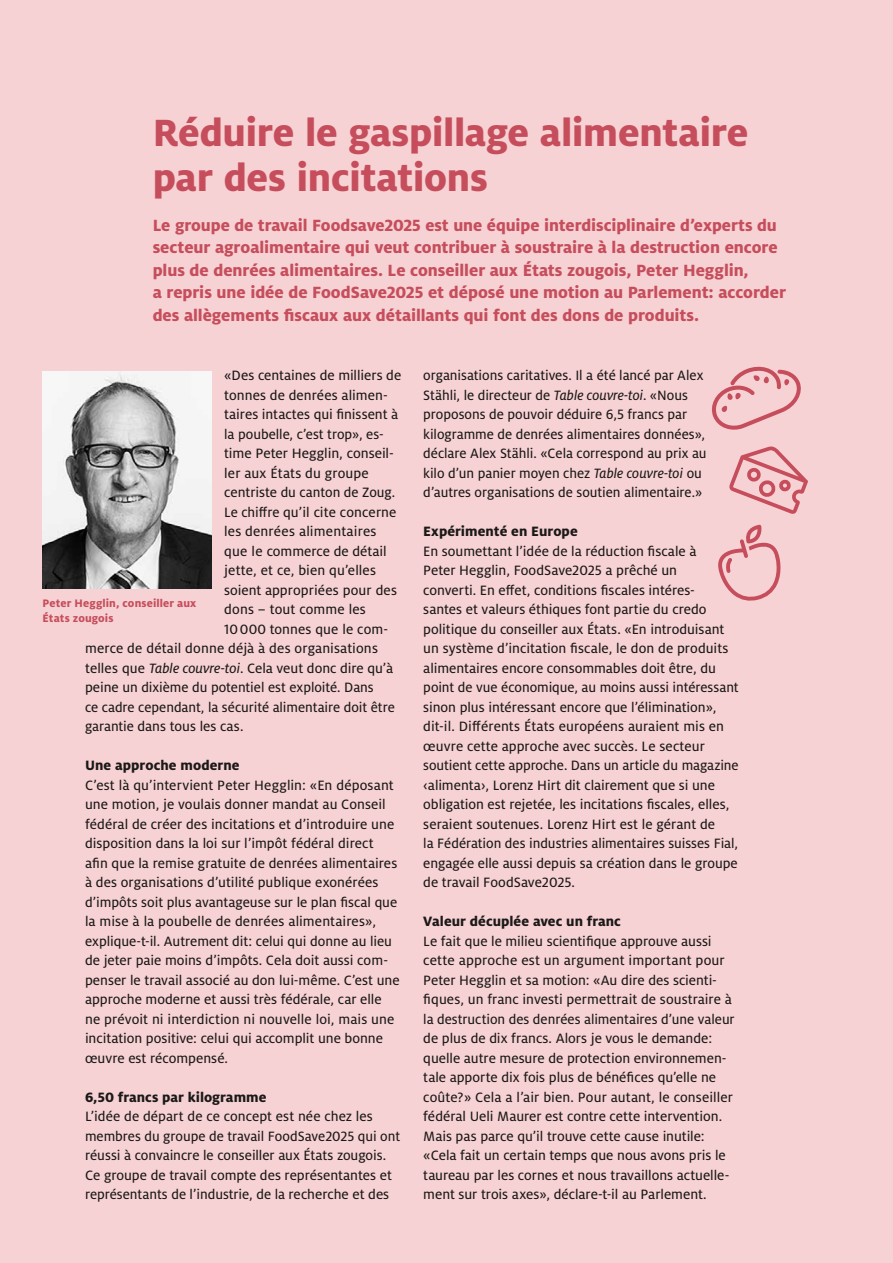
<style>
.page{position:relative;width:893px;height:1263px;background:#f7d2d4}
.page>*{position:absolute;margin:0;border:0;box-sizing:border-box;transform-origin:0 0}
.t1{font:800 42px/45px "Milo OT";letter-spacing:-.01em;color:#c64e5c}
.t2{font:800 18px/22.5px "Milo OT";letter-spacing:-.005em;color:#c64e5c}
.t3{font:15px/19.5px "Milo OT Text";color:#1b1917}
.t4{font:800 15px "Milo OT";letter-spacing:.005em;color:#1b1917}
.t5{font:800 12px/15px "Milo OT";letter-spacing:.01em;color:#c64e5c}
.s1{font-family:"Milo OT Text Ita"}
</style>
<div class="page">
<img style="left:43px;top:371px;width:168px;height:218px">
<svg style="left:712px;top:366px;width:89px;height:64px"></svg>
<svg style="left:729px;top:446px;width:79px;height:68px"></svg>
<svg style="left:718px;top:525px;width:63px;height:76px"></svg>
<h1 class="t1" style="left:153px;top:110px;width:597px">Réduire le gaspillage alimentaire par des incitations</h1>
<p class="t2" style="left:153px;top:214px;width:635px">Le groupe de travail Foodsave2025 est une équipe interdisciplinaire d’experts du secteur agroalimentaire qui veut contribuer à soustraire à la destruction encore plus de denrées alimentaires. Le conseiller aux États zougois, Peter Hegglin,<br>a repris une idée de FoodSave2025 et déposé une motion au Parlement: accorder des allègements fiscaux aux détaillants qui font des dons de produits.</p>
<p class="t3" style="left:224px;top:366px;width:179px">«Des centaines de milliers de</p>
<p class="t3" style="left:224px;top:385px;width:165px">tonnes de denrées alimen-</p>
<p class="t3" style="left:224px;top:405px;width:175px">taires intactes qui finissent à</p>
<p class="t3" style="left:224px;top:424px;width:161px">la poubelle, c’est trop», es-</p>
<p class="t3" style="left:224px;top:444px;width:171px">time Peter Hegglin, conseil-</p>
<p class="t3" style="left:224px;top:463px;width:146px">ler aux États du groupe</p>
<p class="t3" style="left:224px;top:483px;width:172px">centriste du canton de Zoug.</p>
<p class="t3" style="left:224px;top:502px;width:174px">Le chiffre qu’il cite concerne</p>
<p class="t3" style="left:224px;top:522px;width:154px">les denrées alimentaires</p>
<p class="t3" style="left:224px;top:541px;width:164px">que le commerce de détail</p>
<p class="t3" style="left:224px;top:561px;width:153px">jette, et ce, bien qu’elles</p>
<p class="t3" style="left:224px;top:580px;width:174px">soient appropriées pour des</p>
<p class="t3" style="left:224px;top:600px;width:143px">dons – tout comme les</p>
<p class="t3" style="left:224px;top:619px;width:165px">10000 tonnes que le com-</p>
<p class="t3" style="left:85px;top:639px;width:294px">merce de détail donne déjà à des organisations</p>
<p class="t3" style="left:85px;top:658px;width:310px">telles que <span class="s1">Table couvre-toi</span>. Cela veut donc dire qu’à</p>
<p class="t3" style="left:85px;top:678px;width:290px">peine un dixième du potentiel est exploité. Dans</p>
<p class="t3" style="left:85px;top:697px;width:311px">ce cadre cependant, la sécurité alimentaire doit être</p>
<p class="t3" style="left:85px;top:717px;width:160px">garantie dans tous les cas.</p>
<p class="t4" style="left:85px;top:757px;width:156px">Une approche moderne</p>
<p class="t3" style="left:85px;top:775px;width:316px">C’est là qu’intervient Peter Hegglin: «En déposant une motion, je voulais donner mandat au Conseil fédéral de créer des incitations et d’introduire une disposition dans la loi sur l’impôt fédéral direct afin que la remise gratuite de denrées alimentaires à des organisations d’utilité publique exonérées d’impôts soit plus avantageuse sur le plan fiscal que la mise à la poubelle de denrées alimentaires», explique-t-il. Autrement dit: celui qui donne au lieu de jeter paie moins d’impôts. Cela doit aussi com&shy;penser le travail associé au don lui-même. C’est une approche moderne et aussi très fédérale, car elle ne prévoit ni interdiction ni nouvelle loi, mais une incitation positive: celui qui accomplit une bonne œuvre est récompensé.</p>
<p class="t4" style="left:85px;top:1088px;width:183px">6,50 francs par kilogramme</p>
<p class="t3" style="left:85px;top:1107px;width:317px">L’idée de départ de ce concept est née chez les membres du groupe de travail FoodSave2025 qui ont réussi à convaincre le conseiller aux États zougois.<br>Ce groupe de travail compte des représentantes et représentants de l’industrie, de la recherche et des</p>
<p class="t5" style="left:43px;top:596px;width:155px">Peter Hegglin, conseiller aux<br>États zougois</p>
<p class="t3" style="left:423px;top:366px;width:285px">organisations caritatives. Il a été lancé par Alex Stähli, le directeur de <span class="s1">Table couvre-toi</span>. «Nous proposons de pouvoir déduire 6,5 francs par kilogramme de denrées alimentaires données», déclare Alex Stähli. «Cela correspond au prix au kilo d’un panier moyen chez <span class="s1">Table couvre-toi</span> ou d’autres organisations de soutien alimentaire.»</p>
<p class="t4" style="left:423px;top:523px;width:156px">Expérimenté en Europe</p>
<p class="t3" style="left:423px;top:541px;width:317px">En soumettant l’idée de la réduction fiscale à<br>Peter Hegglin, FoodSave2025 a prêché un<br>converti. En effet, conditions fiscales intéres-<br>santes et valeurs éthiques font partie du credo politique du conseiller aux États. «En introduisant un système d’incitation fiscale, le don de produits alimentaires encore consommables doit être, du point de vue économique, au moins aussi intéressant sinon plus intéressant encore que l’élimination», dit-il. Différents États européens auraient mis en œuvre cette approche avec succès. Le secteur soutient cette approche. Dans un article du magazine ‹alimenta›, Lorenz Hirt dit clairement que si une obligation est rejetée, les incitations fiscales, elles, seraient soutenues. Lorenz Hirt est le gérant de<br>la Fédération des industries alimentaires suisses Fial, engagée elle aussi depuis sa création dans le groupe de travail FoodSave2025.</p>
<p class="t4" style="left:423px;top:913px;width:199px">Valeur décuplée avec un franc</p>
<p class="t3" style="left:423px;top:931px;width:313px">Le fait que le milieu scientifique approuve aussi cette approche est un argument important pour Peter Hegglin et sa motion: «Au dire des scienti&shy;fiques, un franc investi permettrait de soustraire à la destruction des denrées alimentaires d’une valeur de plus de dix francs. Alors je vous le demande: quelle autre mesure de protection environnemen&shy;tale apporte dix fois plus de bénéfices qu’elle ne coûte?» Cela a l’air bien. Pour autant, le conseiller fédéral Ueli Maurer est contre cette intervention.<br>Mais pas parce qu’il trouve cette cause inutile: «Cela fait un certain temps que nous avons pris le taureau par les cornes et nous travaillons actuelle&shy;ment sur trois axes», déclare-t-il au Parlement.</p>
</div>
